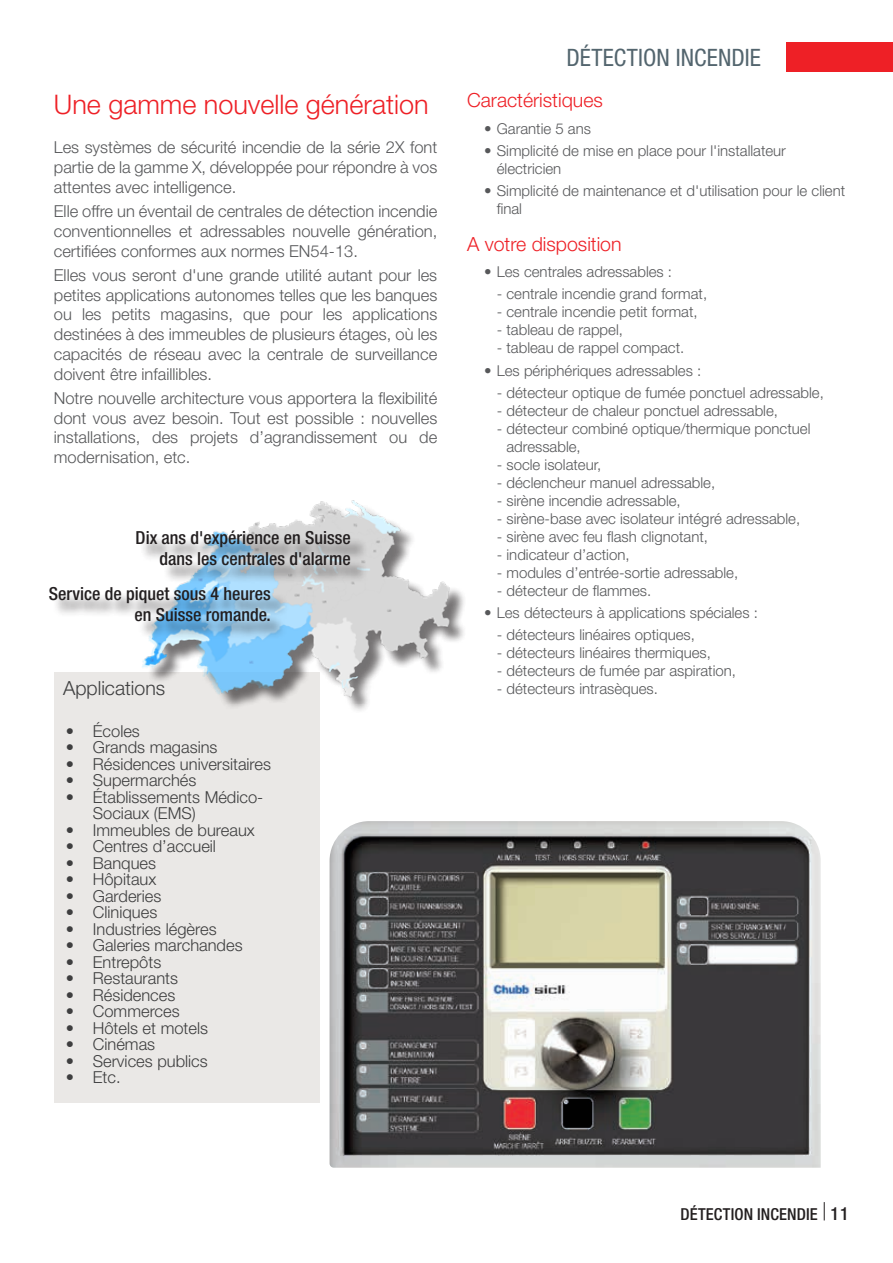
<style>
.page{position:relative;width:893px;height:1263px;background:#fff}
.page>*{position:absolute;margin:0;border:0;box-sizing:border-box;transform-origin:0 0}
.t1{font:300 27px "Helvetica Neue LT Std";color:#ee2026}
.t2{font:condensed 24px "Helvetica Neue LT Std";letter-spacing:.005em;color:#53656e}
.t3{font:300 19.5px "Helvetica Neue LT Std";color:#ee2026}
.t4{font:300 19.5px "Helvetica Neue LT Std";color:#3e3e3f}
.t5{font:500 condensed 18px/21.6px "Helvetica Neue LT Std";color:#231f20;text-align:right}
.t6{font:300 16.5px/19.8px "Helvetica Neue LT Std";color:#57585a;text-align:justify}
.t7{font:300 16.5px/16.5px "Helvetica Neue LT Std";color:#3e3e3f}
.t8{font:500 condensed 16.5px "Helvetica Neue LT Std";letter-spacing:.005em;color:#231f20}
.t9{font:300 15px/18px "Helvetica Neue LT Std";color:#57585a}
.s1{font-size:18px}
</style>
<div class="page">
<div style="left:787px;top:43px;width:106px;height:29px;background:#ee2026"></div>
<svg style="left:824px;top:1202px;width:1px;height:18px"></svg>
<div style="left:55px;top:673px;width:265px;height:430px;background:#eae8e6"></div>
<div style="left:146px;top:504px;width:321px;height:210px;background:#231f20;opacity:.75"></div>
<div style="left:146px;top:504px;width:321px;height:200px;background:#231f20;opacity:.15"></div>
<img style="left:139px;top:500px;width:311px;height:204px">
<div style="left:139px;top:533px;width:229px;height:51px;background:#231f20;opacity:.59"></div>
<div style="left:52px;top:590px;width:237px;height:50px;background:#231f20;opacity:.59"></div>
<img style="left:330px;top:821px;width:491px;height:347px">
<h2 class="t2" style="left:566px;top:44px;width:196px">DÉTECTION INCENDIE</h2>
<h3 class="t3" style="left:467px;top:89px;width:137px">Caractéristiques</h3>
<p class="t9" style="left:484px;top:119px;width:108px">• Garantie 5 ans</p>
<p class="t9" style="left:497px;top:142px;width:291px;text-indent:-13px">• Simplicité de mise en place pour l'installateur électricien</p>
<p class="t9" style="left:497px;top:182px;width:350px;text-indent:-13px">• Simplicité de maintenance et d'utilisation pour le client final</p>
<h3 class="t3" style="left:467px;top:232px;width:156px">A votre disposition</h3>
<p class="t9" style="left:484px;top:262px;width:190px">• Les centrales adressables :</p>
<p class="t9" style="left:497px;top:285px;width:212px">- centrale incendie grand format,</p>
<p class="t9" style="left:497px;top:303px;width:202px">- centrale incendie petit format,</p>
<p class="t9" style="left:497px;top:321px;width:128px">- tableau de rappel,</p>
<p class="t9" style="left:497px;top:339px;width:189px">- tableau de rappel compact.</p>
<p class="t9" style="left:484px;top:361px;width:219px">• Les périphériques adressables :</p>
<p class="t9" style="left:497px;top:383px;width:329px">- détecteur optique de fumée ponctuel adressable,</p>
<p class="t9" style="left:497px;top:401px;width:283px">- détecteur de chaleur ponctuel adressable,</p>
<p class="t9" style="left:506px;top:419px;width:305px;text-indent:-10px">- détecteur combiné optique/thermique ponctuel adressable,</p>
<p class="t9" style="left:497px;top:455px;width:106px">- socle isolateur,</p>
<p class="t9" style="left:497px;top:473px;width:220px">- déclencheur manuel adressable,</p>
<p class="t9" style="left:497px;top:491px;width:185px">- sirène incendie adressable,</p>
<p class="t9" style="left:497px;top:509px;width:305px">- sirène-base avec isolateur intégré adressable,</p>
<p class="t9" style="left:497px;top:527px;width:213px">- sirène avec feu flash clignotant,</p>
<p class="t9" style="left:497px;top:545px;width:134px">- indicateur d’action,</p>
<p class="t9" style="left:497px;top:563px;width:243px">- modules d’entrée-sortie adressable,</p>
<p class="t9" style="left:497px;top:581px;width:156px">- détecteur de flammes.</p>
<p class="t9" style="left:484px;top:603px;width:275px">• Les détecteurs à applications spéciales :</p>
<p class="t9" style="left:497px;top:626px;width:200px">- détecteurs linéaires optiques,</p>
<p class="t9" style="left:497px;top:644px;width:216px">- détecteurs linéaires thermiques,</p>
<p class="t9" style="left:497px;top:662px;width:241px">- détecteurs de fumée par aspiration,</p>
<h1 class="t1" style="left:54px;top:88px;width:376px">Une gamme nouvelle génération</h1>
<p class="t6" style="left:54px;top:137px;width:385px">Les systèmes de sécurité incendie de la série 2X font partie de la gamme X, développée pour répondre à vos attentes avec intelligence.</p>
<p class="t6" style="left:54px;top:201px;width:385px">Elle offre un éventail de centrales de détection incendie conventionnelles et adressables nouvelle génération, certifiées conformes aux normes EN54-13.</p>
<p class="t6" style="left:54px;top:265px;width:385px">Elles vous seront d'une grande utilité autant pour les petites applications autonomes telles que les banques ou les petits magasins, que pour les applications destinées à des immeubles de plusieurs étages, où les capacités de réseau avec la centrale de surveillance doivent être infaillibles.</p>
<p class="t6" style="left:54px;top:388px;width:385px">Notre nouvelle architecture vous apportera la flexibilité dont vous avez besoin. Tout est possible : nouvelles installations, des projets d’agrandissement ou de modernisation, etc.</p>
<p class="t5" style="left:136px;top:526px;width:217px">Dix ans d'expérience en Suisse dans les centrales d'alarme</p>
<p class="t5" style="left:49px;top:582px;width:223px">Service de piquet sous 4 heures en Suisse romande.</p>
<h3 class="t4" style="left:63px;top:676px;width:104px">Applications</h3>
<p class="t9" style="left:497px;top:680px;width:163px">- détecteurs intrasèques.</p>
<p class="t7" style="left:66px;top:722px;width:76px">• Écoles</p>
<p class="t7" style="left:66px;top:738px;width:153px">• Grands magasins</p>
<p class="t7" style="left:66px;top:755px;width:207px">• Résidences universitaires</p>
<p class="t7" style="left:66px;top:771px;width:132px">• Supermarchés</p>
<p class="t7" style="left:93px;top:788px;width:172px;text-indent:-27px">• Établissements Médico-<br>Sociaux (EMS)</p>
<p class="t7" style="left:66px;top:821px;width:190px">• Immeubles de bureaux</p>
<p class="t7" style="left:66px;top:837px;width:152px">• Centres d’accueil</p>
<p class="t7" style="left:66px;top:854px;width:92px">• Banques</p>
<p class="t7" style="left:66px;top:870px;width:92px">• Hôpitaux</p>
<p class="t7" style="left:66px;top:887px;width:97px">• Garderies</p>
<p class="t7" style="left:66px;top:903px;width:93px">• Cliniques</p>
<p class="t7" style="left:66px;top:920px;width:152px">• Industries légères</p>
<p class="t7" style="left:66px;top:936px;width:178px">• Galeries marchandes</p>
<p class="t7" style="left:66px;top:953px;width:97px">• Entrepôts</p>
<p class="t7" style="left:66px;top:969px;width:114px">• Restaurants</p>
<p class="t7" style="left:66px;top:986px;width:111px">• Résidences</p>
<p class="t7" style="left:66px;top:1002px;width:115px">• Commerces</p>
<p class="t7" style="left:66px;top:1019px;width:144px">• Hôtels et motels</p>
<p class="t7" style="left:66px;top:1035px;width:91px">• Cinémas</p>
<p class="t7" style="left:66px;top:1052px;width:143px">• Services publics</p>
<p class="t7" style="left:66px;top:1068px;width:56px">• Etc.</p>
<p class="t8" style="left:680px;top:1205px;width:170px">DÉTECTION INCENDIE <span class="s1">11</span></p>
</div>
